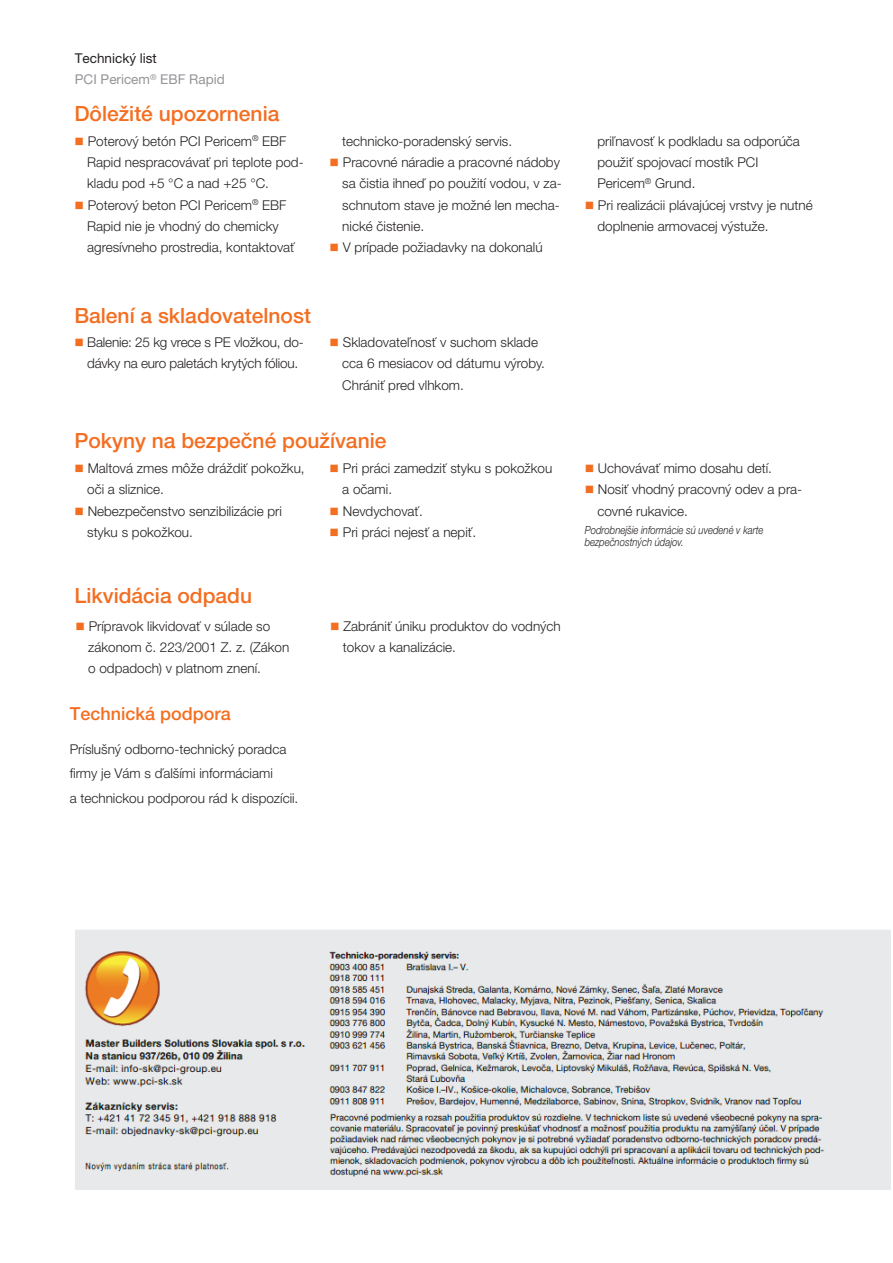
<style>
.page{position:relative;width:893px;height:1263px;background:#fff}
.page>*{position:absolute;margin:0;border:0;box-sizing:border-box;transform-origin:0 0}
.t1{font:500 21px "Helvetica Neue LT Pro";color:#f36e21}
.t2{font:500 18px "Helvetica Neue LT Pro";color:#f36e21}
.t3{font:300 13.5px/21.3px "Helvetica Neue LT Pro";color:#231f20}
.t4{font:13.5px/21.3px "Helvetica Neue LT Pro";color:#939598}
.t5{font:italic 300 11.25px/12px "Helvetica Neue LT Pro";color:#231f20;scale:.85 1}
.s1{color:#231f20}
.s2{color:#f36e21}
</style>
<div class="page">
<img style="left:75px;top:930px;width:815px;height:260px">
<p class="t4" style="left:75px;top:49px;width:151px"><span class="s1">Technický list<br></span>PCI Pericem<sup>®</sup> EBF Rapid</p>
<h1 class="t1" style="left:74px;top:106px;width:207px">Dôležité upozornenia</h1>
<p class="t3" style="left:87px;top:132px;width:218px;text-indent:-13px"><span class="s2">■</span> Poterový betón PCI Pericem<sup>®</sup> EBF<br>Rapid nespracovávať pri teplote pod&shy;kladu pod +5 °C a nad +25 °C.</p>
<p class="t3" style="left:87px;top:195px;width:209px;text-indent:-13px"><span class="s2">■</span> Poterový beton PCI Pericem<sup>®</sup> EBF<br>Rapid nie je vhodný do chemicky agresívneho prostredia, kontaktovať</p>
<p class="t3" style="left:342px;top:132px;width:171px">technicko-poradenský servis.</p>
<p class="t3" style="left:342px;top:153px;width:221px;text-indent:-13px"><span class="s2">■</span> Pracovné náradie a pracovné nádoby sa čistia ihneď po použití vodou, v za&shy;schnutom stave je možné len mecha&shy;nické čistenie.</p>
<p class="t3" style="left:330px;top:238px;width:215px"><span class="s2">■</span> V prípade požiadavky na dokonalú</p>
<h1 class="t1" style="left:74px;top:308px;width:238px">Balení a skladovatelnost</h1>
<p class="t3" style="left:74px;top:333px;width:231px;text-align:center"><span class="s2">■</span> Balenie: 25 kg vrece s PE vložkou, do&shy;dávky na euro paletách krytých fóliou.</p>
<p class="t3" style="left:342px;top:333px;width:204px;text-indent:-13px"><span class="s2">■</span> Skladovateľnosť v suchom sklade cca 6 mesiacov od dátumu výroby.<br>Chrániť pred vlhkom.</p>
<h1 class="t1" style="left:74px;top:433px;width:314px">Pokyny na bezpečné používanie</h1>
<p class="t3" style="left:87px;top:459px;width:219px;text-indent:-13px"><span class="s2">■</span> Maltová zmes môže dráždiť pokožku, oči a sliznice.</p>
<p class="t3" style="left:87px;top:501px;width:196px;text-indent:-13px"><span class="s2">■</span> Nebezpečenstvo senzibilizácie pri styku s pokožkou.</p>
<p class="t3" style="left:342px;top:459px;width:212px;text-indent:-13px"><span class="s2">■</span> Pri práci zamedziť styku s pokožkou a očami.</p>
<p class="t3" style="left:330px;top:501px;width:95px"><span class="s2">■</span> Nevdychovať.</p>
<p class="t3" style="left:330px;top:523px;width:148px"><span class="s2">■</span> Pri práci nejesť a nepiť.</p>
<h1 class="t1" style="left:74px;top:587px;width:179px">Likvidácia odpadu</h1>
<p class="t3" style="left:88px;top:616px;width:203px;text-indent:-13px"><span class="s2">■</span> Prípravok likvidovať v súlade so zákonom č. 223/2001 Z. z. (Zákon o odpadoch) v platnom znení.</p>
<p class="t3" style="left:343px;top:616px;width:219px;text-indent:-13px"><span class="s2">■</span> Zabrániť úniku produktov do vodných tokov a kanalizácie.</p>
<h2 class="t2" style="left:70px;top:707px;width:162px">Technická podpora</h2>
<p class="t3" style="left:70px;top:738px;width:230px;line-height:24.6px">Príslušný odborno-technický poradca firmy je Vám s ďalšími informáciami<br>a technickou podporou rád k dispozícii.</p>
<p class="t3" style="left:597px;top:132px;width:204px">priľnavosť k podkladu sa odporúča použiť spojovací mostík PCI<br>Pericem<sup>®</sup> Grund.</p>
<p class="t3" style="left:597px;top:195px;width:217px;text-indent:-13px"><span class="s2">■</span> Pri realizácii plávajúcej vrstvy je nutné doplnenie armovacej výstuže.</p>
<p class="t3" style="left:585px;top:459px;width:189px"><span class="s2">■</span> Uchovávať mimo dosahu detí.</p>
<p class="t3" style="left:597px;top:480px;width:206px;text-indent:-13px"><span class="s2">■</span> Nosiť vhodný pracovný odev a pra&shy;covné rukavice.</p>
<p class="t5" style="left:585px;top:525px;width:212px">Podrobnejšie informácie sú uvedené v karte bezpečnostných údajov.</p>
</div>
